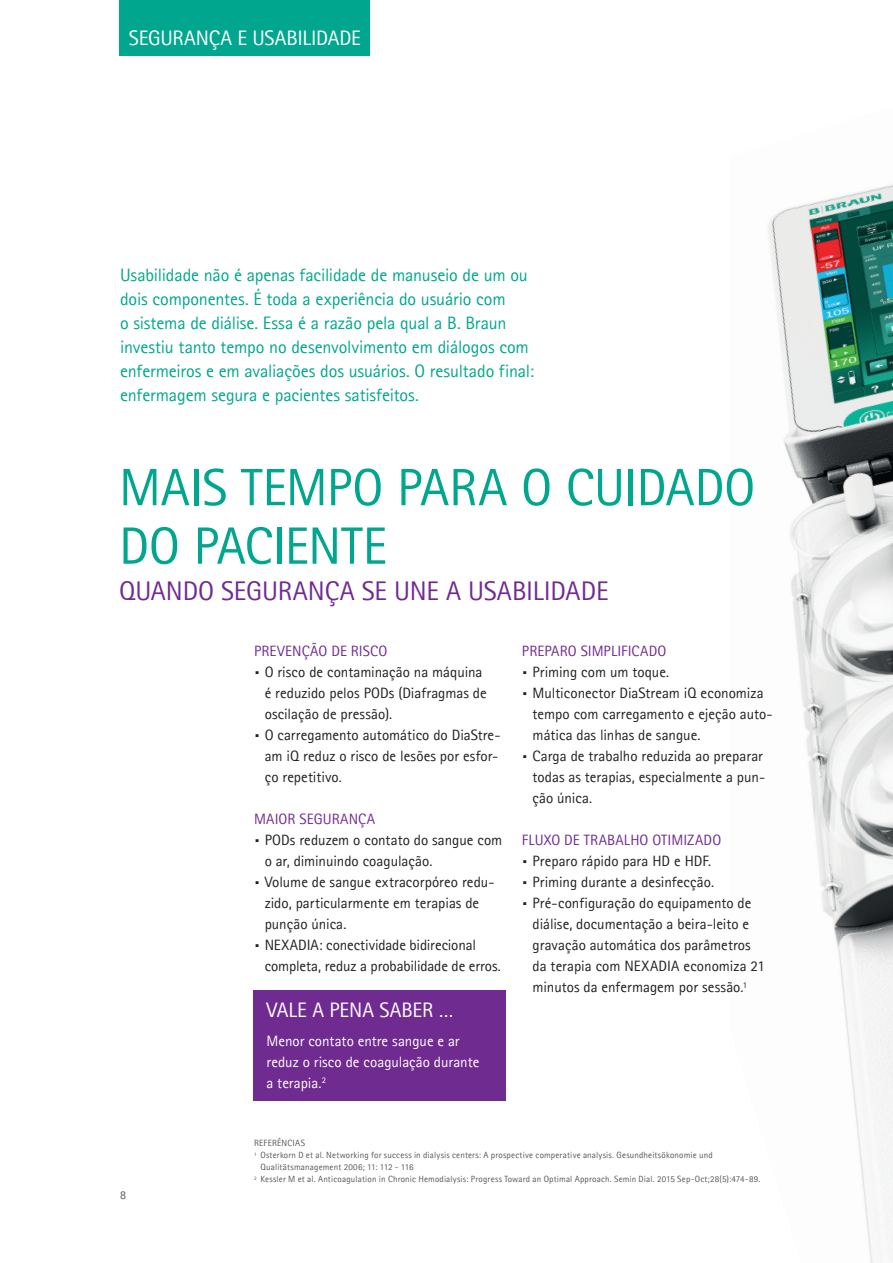
<style>
.page{position:relative;width:893px;height:1263px;background:#fff}
.page>*{position:absolute;margin:0;border:0;box-sizing:border-box;transform-origin:0 0}
.t1{font:52.5px/58.5px "Rotis Sans Serif";letter-spacing:-.01em;color:#00a78e}
.t2{font:27px "Rotis Sans Serif";letter-spacing:-.01em;color:#702b91}
.t3{font:21px "Rotis Sans Serif";letter-spacing:-.01em;color:#fff}
.t4{font:18px/24px "Rotis Sans Serif";letter-spacing:-.01em;color:#00a78e}
.t5{font:15px "Rotis Sans Serif";color:#231f20}
.t6{font:15px "Rotis Sans Serif";letter-spacing:.01em;color:#702b91}
.t7{font:15px/21px "Rotis Sans Serif";color:#fff}
.t8{font:12px "Rotis Sans Serif";color:#57585a}
.t9{font:9.15px "Rotis Sans Serif";letter-spacing:.02em;color:#57585a}
.t10{font:9px "Rotis Sans Serif";letter-spacing:.02em;color:#57585a}
.s1{font-size:30px}
</style>
<div class="page">
<div style="left:119px;top:0;width:250px;height:55px;background:#00a78e"></div>
<img style="left:768px;top:184px;width:125px;height:1079px">
<div style="left:254px;top:990px;width:252px;height:110px;background:#702b91"></div>
<h3 class="t3" style="left:129px;top:26px;width:234px">SEGURANÇA E USABILIDADE</h3>
<p class="t4" style="left:120px;top:263px;width:415px">Usabilidade não é apenas facilidade de manuseio de um ou dois componentes. É toda a experiência do usuário com<br>o sistema de diálise. Essa é a razão pela qual a B. Braun investiu tanto tempo no desenvolvimento em diálogos com enfermeiros e em avaliações dos usuários. O resultado final: enfermagem segura e pacientes satisfeitos.</p>
<h1 class="t1" style="left:119px;top:458px;width:638px">MAIS TEMPO PARA O CUIDADO<br>DO PACIENTE</h1>
<h2 class="t2" style="left:119px;top:575px;width:491px">QUANDO SEGURANÇA SE UNE A USABILIDADE</h2>
<p class="t6" style="left:254px;top:642px;width:135px">PREVENÇÃO DE RISCO</p>
<p class="t5" style="left:254px;top:663px;width:230px"><span class="s1">·</span> O risco de contaminação na máquina</p>
<p class="t5" style="left:265px;top:684px;width:224px">é reduzido pelos PODs (Diafragmas de</p>
<p class="t5" style="left:265px;top:705px;width:129px">oscilação de pressão).</p>
<p class="t5" style="left:254px;top:726px;width:248px"><span class="s1">·</span> O carregamento automático do DiaStre-</p>
<p class="t5" style="left:265px;top:747px;width:235px">am iQ reduz o risco de lesões por esfor-</p>
<p class="t5" style="left:265px;top:768px;width:79px">ço repetitivo.</p>
<p class="t6" style="left:254px;top:810px;width:123px">MAIOR SEGURANÇA</p>
<p class="t5" style="left:254px;top:831px;width:250px"><span class="s1">·</span> PODs reduzem o contato do sangue com</p>
<p class="t5" style="left:265px;top:852px;width:169px">o ar, diminuindo coagulação.</p>
<p class="t5" style="left:254px;top:873px;width:242px"><span class="s1">·</span> Volume de sangue extracorpóreo redu-</p>
<p class="t5" style="left:265px;top:894px;width:216px">zido, particularmente em terapias de</p>
<p class="t5" style="left:265px;top:915px;width:83px">punção única.</p>
<p class="t5" style="left:254px;top:936px;width:223px"><span class="s1">·</span> NEXADIA: conectividade bidirecional</p>
<p class="t5" style="left:265px;top:957px;width:238px">completa, reduz a probabilidade de erros.</p>
<h3 class="t3" style="left:266px;top:997px;width:189px">VALE A PENA SABER …</h3>
<p class="t7" style="left:266px;top:1030px;width:214px">Menor contato entre sangue e ar reduz o risco de coagulação durante a terapia.<sup>2</sup></p>
<p class="t6" style="left:522px;top:642px;width:146px">PREPARO SIMPLIFICADO</p>
<p class="t5" style="left:522px;top:663px;width:149px"><span class="s1">·</span> Priming com um toque.</p>
<p class="t5" style="left:522px;top:684px;width:243px"><span class="s1">·</span> Multiconector DiaStream iQ economiza</p>
<p class="t5" style="left:533px;top:705px;width:242px">tempo com carregamento e ejeção auto-</p>
<p class="t5" style="left:533px;top:726px;width:169px">mática das linhas de sangue.</p>
<p class="t5" style="left:522px;top:747px;width:242px"><span class="s1">·</span> Carga de trabalho reduzida ao preparar</p>
<p class="t5" style="left:533px;top:768px;width:234px">todas as terapias, especialmente a pun-</p>
<p class="t5" style="left:533px;top:789px;width:61px">ção única.</p>
<p class="t6" style="left:522px;top:831px;width:201px">FLUXO DE TRABALHO OTIMIZADO</p>
<p class="t5" style="left:522px;top:852px;width:191px"><span class="s1">·</span> Preparo rápido para HD e HDF.</p>
<p class="t5" style="left:522px;top:873px;width:194px"><span class="s1">·</span> Priming durante a desinfecção.</p>
<p class="t5" style="left:522px;top:894px;width:231px"><span class="s1">·</span> Pré-configuração do equipamento de</p>
<p class="t5" style="left:533px;top:915px;width:218px">diálise, documentação a beira-leito e</p>
<p class="t5" style="left:533px;top:936px;width:220px">gravação automática dos parâmetros</p>
<p class="t5" style="left:533px;top:957px;width:234px">da terapia com NEXADIA economiza 21</p>
<p class="t5" style="left:533px;top:978px;width:216px">minutos da enfermagem por sessão.<sup>1</sup></p>
<p class="t8" style="left:120px;top:1188px;width:7px">8</p>
<p class="t9" style="left:254px;top:1137px;width:53px">REFERÊNCIAS</p>
<p class="t10" style="left:254px;top:1149px;width:460px"><sup>1</sup> Osterkorn D et al. Networking for success in dialysis centers: A prospective comperative analysis. Gesundheitsökonomie und</p>
<p class="t10" style="left:260px;top:1162px;width:155px">Qualitätsmanagement 2006; 11: 112 - 116</p>
<p class="t10" style="left:254px;top:1174px;width:508px"><sup>2</sup> Kessler M et al. Anticoagulation in Chronic Hemodialysis: Progress Toward an Optimal Approach. Semin Dial. 2015 Sep-Oct;28(5):474-89.</p>
</div>
